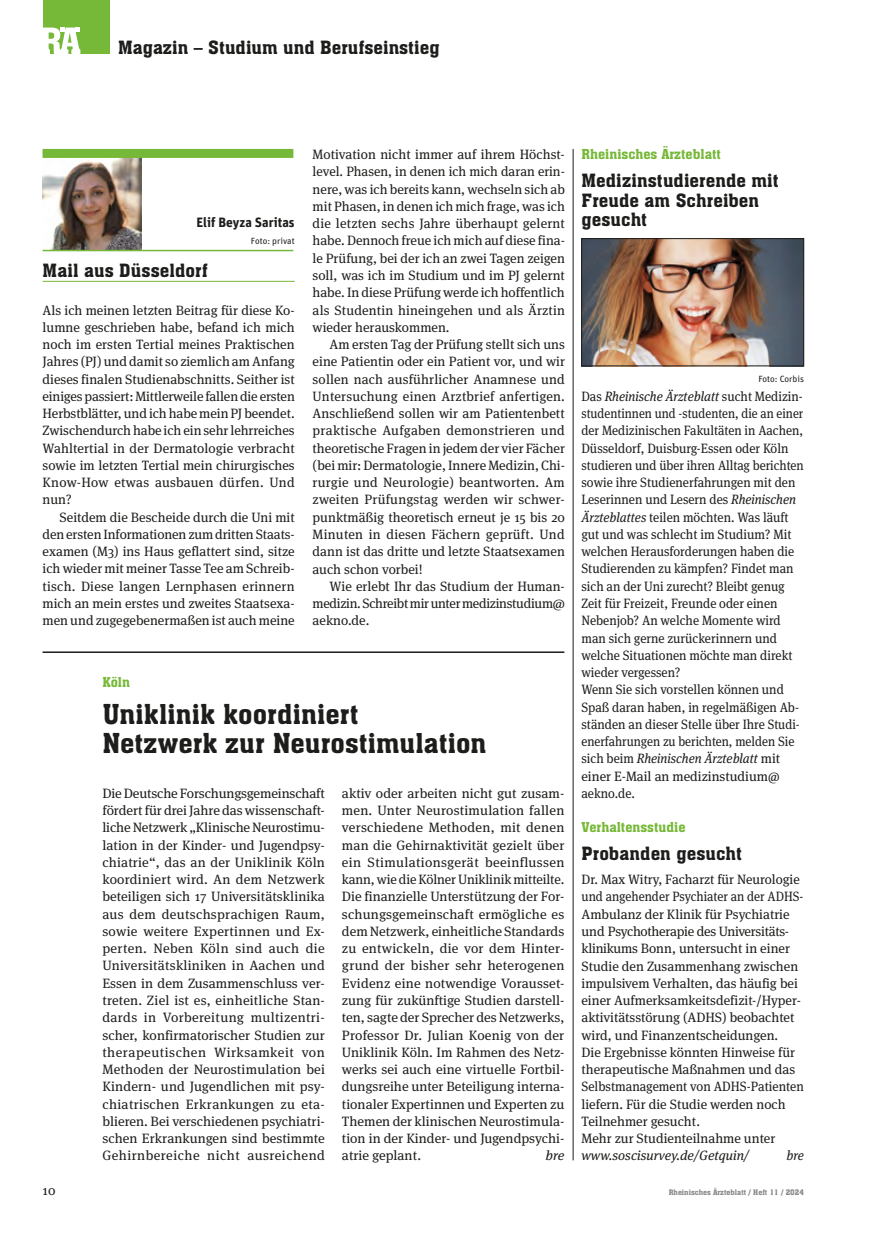
<style>
.page{position:relative;width:872px;height:1234px;background:#fff}
.page>*{position:absolute;margin:0;border:0;box-sizing:border-box;transform-origin:0 0}
.t1{font:27px/28.5px "Aachen BT";color:#1d1d1b}
.t2{font:18px/19.5px "Aachen BT";color:#1d1d1b}
.t3{font:13.5px/17.2px "Meta Serif Pro";color:#1d1d1b;text-align:justify}
.t4{font:13.5px/17.2px "Meta Serif Pro";color:#1d1d1b;scale:.94 1}
.t5{font:13.5px "Aachen BT";color:#76b837}
.t6{font:italic 13.5px "Meta Serif Pro";color:#1d1d1b}
.t7{font:700 13.5px "Unit Pro";color:#1d1d1b}
.t8{font:italic 13.5px "Meta Serif Pro";color:#1d1d1b;scale:.94 1}
.t9{font:9px "Unit Pro";color:#1d1d1b}
.t10{font:7.5px "Aachen BT";color:#878787}
.s1{font-style:italic}
</style>
<div class="page">
<div style="left:43px;top:0;width:66px;height:54px;background:#76b837"></div>
<svg style="left:43px;top:28px;width:37px;height:26px"></svg>
<hr style="left:573px;top:149px;width:1px;height:1011px;background:#1d1d1b">
<hr style="left:43px;top:651px;width:521px;height:1px;background:#1d1d1b">
<hr style="left:43px;top:281px;width:252px;height:1px;background:#76b837">
<img style="left:43px;top:158px;width:98px;height:92px">
<hr style="left:43px;top:250px;width:250px;height:1px;background:#76b837">
<div style="left:43px;top:149px;width:250px;height:9px;background:#76b837"></div>
<img style="left:583px;top:240px;width:219px;height:124px">
<div style="left:581px;top:238px;width:223px;height:128px;border:1px solid #1d1d1b"></div>
<h2 class="t2" style="left:118px;top:37px;width:323px">Magazin – Studium und Berufseinstieg</h2>
<p class="t7" style="left:197px;top:212px;width:100px">Elif Beyza Saritas</p>
<p class="t9" style="left:251px;top:235px;width:45px">Foto: privat</p>
<h2 class="t2" style="left:43px;top:260px;width:167px">Mail aus Düsseldorf</h2>
<p class="t3" style="left:43px;top:300px;width:254px">Als ich meinen letzten Beitrag für diese Ko&shy;lumne geschrieben habe, befand ich mich noch im ersten Tertial meines Praktischen Jahres (PJ) und damit so ziemlich am Anfang dieses finalen Studienabschnitts. Seither ist einiges passiert: Mittlerweile fallen die ersten Herbstblätter, und ich habe mein PJ beendet.<br>Zwischendurch habe ich ein sehr lehrreiches Wahltertial in der Dermatologie verbracht sowie im letzten Tertial mein chirurgisches Know-How etwas ausbauen dürfen. Und nun?</p>
<p class="t3" style="left:43px;top:507px;width:254px;text-indent:17px">Seitdem die Bescheide durch die Uni mit den ersten Informationen zum dritten Staats&shy;examen (M3) ins Haus geflattert sind, sitze ich wieder mit meiner Tasse Tee am Schreib&shy;tisch. Diese langen Lernphasen erinnern mich an mein erstes und zweites Staatsexa&shy;men und zugegebenermaßen ist auch meine</p>
<p class="t3" style="left:313px;top:145px;width:254px">Motivation nicht immer auf ihrem Höchst&shy;level. Phasen, in denen ich mich daran erin&shy;nere, was ich bereits kann, wechseln sich ab mit Phasen, in denen ich mich frage, was ich die letzten sechs Jahre überhaupt gelernt habe. Dennoch freue ich mich auf diese fina&shy;le Prüfung, bei der ich an zwei Tagen zeigen soll, was ich im Studium und im PJ gelernt habe. In diese Prüfung werde ich hoffentlich als Studentin hineingehen und als Ärztin wieder herauskommen.</p>
<p class="t3" style="left:313px;top:335px;width:254px;text-indent:17px">Am ersten Tag der Prüfung stellt sich uns eine Patientin oder ein Patient vor, und wir sollen nach ausführlicher Anamnese und Untersuchung einen Arztbrief anfertigen.<br>Anschließend sollen wir am Patientenbett praktische Aufgaben demonstrieren und theoretische Fragen in jedem der vier Fächer (bei mir: Dermatologie, Innere Medizin, Chi&shy;rurgie und Neurologie) beantworten. Am zweiten Prüfungstag werden wir schwer&shy;punktmäßig theoretisch erneut je 15 bis 20<br>Minuten in diesen Fächern geprüft. Und dann ist das dritte und letzte Staatsexamen auch schon vorbei!</p>
<p class="t3" style="left:313px;top:576px;width:254px;text-indent:17px">Wie erlebt Ihr das Studium der Human&shy;medizin. Schreibt mir unter medizinstudium@ aekno.de.</p>
<p class="t5" style="left:102px;top:673px;width:29px">Köln</p>
<h1 class="t1" style="left:102px;top:699px;width:385px">Uniklinik koordiniert<br>Netzwerk zur Neurostimulation</h1>
<p class="t3" style="left:102px;top:783px;width:224px;text-align:left">Die Deutsche Forschungsgemeinschaft fördert für drei Jahre das wissenschaft&shy;liche Netzwerk „Klinische Neurostimu&shy;lation in der Kinder- und Jugendpsy&shy;chiatrie“, das an der Uniklinik Köln koordiniert wird. An dem Netzwerk beteiligen sich 17 Universitätsklinika aus dem deutschsprachigen Raum, sowie weitere Expertinnen und Ex&shy;perten. Neben Köln sind auch die Universitätskliniken in Aachen und Essen in dem Zusammenschluss ver&shy;treten. Ziel ist es, einheitliche Stan&shy;dards in Vorbereitung multizentri&shy;scher, konfirmatorischer Studien zur therapeutischen Wirksamkeit von Methoden der Neurostimulation bei Kindern- und Jugendlichen mit psy&shy;chiatrischen Erkrankungen zu eta&shy;blieren. Bei verschiedenen psychiatri&shy;schen Erkrankungen sind bestimmte Gehirnbereiche nicht ausreichend</p>
<p class="t3" style="left:342px;top:783px;width:224px">aktiv oder arbeiten nicht gut zusam&shy;men. Unter Neurostimulation fallen verschiedene Methoden, mit denen man die Gehirnaktivität gezielt über ein Stimulationsgerät beeinflussen kann, wie die Kölner Uniklinik mitteilte.<br>Die finanzielle Unterstützung der For&shy;schungsgemeinschaft ermögliche es dem Netzwerk, einheitliche Standards zu entwickeln, die vor dem Hinter&shy;grund der bisher sehr heterogenen Evidenz eine notwendige Vorausset&shy;zung für zukünftige Studien darstell&shy;ten, sagte der Sprecher des Netzwerks, Professor Dr. Julian Koenig von der Uniklinik Köln. Im Rahmen des Netz&shy;werks sei auch eine virtuelle Fortbil&shy;dungsreihe unter Beteiligung interna&shy;tionaler Expertinnen und Experten zu Themen der klinischen Neurostimula&shy;tion in der Kinder- und Jugendpsychi&shy;atrie geplant.</p>
<p class="t6" style="left:545px;top:1145px;width:20px">bre</p>
<p class="t5" style="left:581px;top:145px;width:141px">Rheinisches Ärzteblatt</p>
<h2 class="t2" style="left:581px;top:170px;width:199px">Medizinstudierende mit<br>Freude am Schreiben gesucht</h2>
<p class="t9" style="left:758px;top:372px;width:47px">Foto: Corbis</p>
<p class="t4" style="left:581px;top:387px;width:238px">Das <span class="s1">Rheinische Ärzteblatt</span> sucht Medizin&shy;studentinnen und -studenten, die an einer der Medizinischen Fakultäten in Aachen, Düsseldorf, Duisburg-Essen oder Köln studieren und über ihren Alltag berichten sowie ihre Studienerfahrungen mit den Leserinnen und Lesern des <span class="s1">Rheinischen Ärzteblattes</span> teilen möchten. Was läuft gut und was schlecht im Studium? Mit welchen Herausforderungen haben die Studierenden zu kämpfen? Findet man sich an der Uni zurecht? Bleibt genug Zeit für Freizeit, Freunde oder einen Nebenjob? An welche Momente wird man sich gerne zurückerinnern und welche Situationen möchte man direkt wieder vergessen?<br>Wenn Sie sich vorstellen können und Spaß daran haben, in regelmäßigen Ab&shy;ständen an dieser Stelle über Ihre Studi&shy;enerfahrungen zu berichten, melden Sie sich beim <span class="s1">Rheinischen Ärzteblatt</span> mit einer E-Mail an medizinstudium@ aekno.de.</p>
<p class="t5" style="left:581px;top:818px;width:106px">Verhaltensstudie</p>
<h2 class="t2" style="left:581px;top:843px;width:162px">Probanden gesucht</h2>
<p class="t3" style="left:581px;top:870px;width:224px;text-align:left">Dr. Max Witry, Facharzt für Neurologie und angehender Psychiater an der ADHS-Ambulanz der Klinik für Psychiatrie und Psychotherapie des Universitäts&shy;klinikums Bonn, untersucht in einer Studie den Zusammenhang zwischen impulsivem Verhalten, das häufig bei einer Aufmerksamkeitsdefizit-/Hyper&shy;aktivitätsstörung (ADHS) beobachtet wird, und Finanzentscheidungen.<br>Die Ergebnisse könnten Hinweise für therapeutische Maßnahmen und das Selbstmanagement von ADHS-Patienten liefern. Für die Studie werden noch Teilnehmer gesucht.<br>Mehr zur Studienteilnahme unter</p>
<p class="t6" style="left:581px;top:1145px;width:169px">www.soscisurvey.de/Getquin/</p>
<p class="t8" style="left:786px;top:1145px;width:20px">bre</p>
<p class="t3" style="left:43px;top:1180px;width:14px">10</p>
<p class="t10" style="left:668px;top:1187px;width:137px">Rheinisches Ärzteblatt / Heft 11 / 2024</p>
</div>
